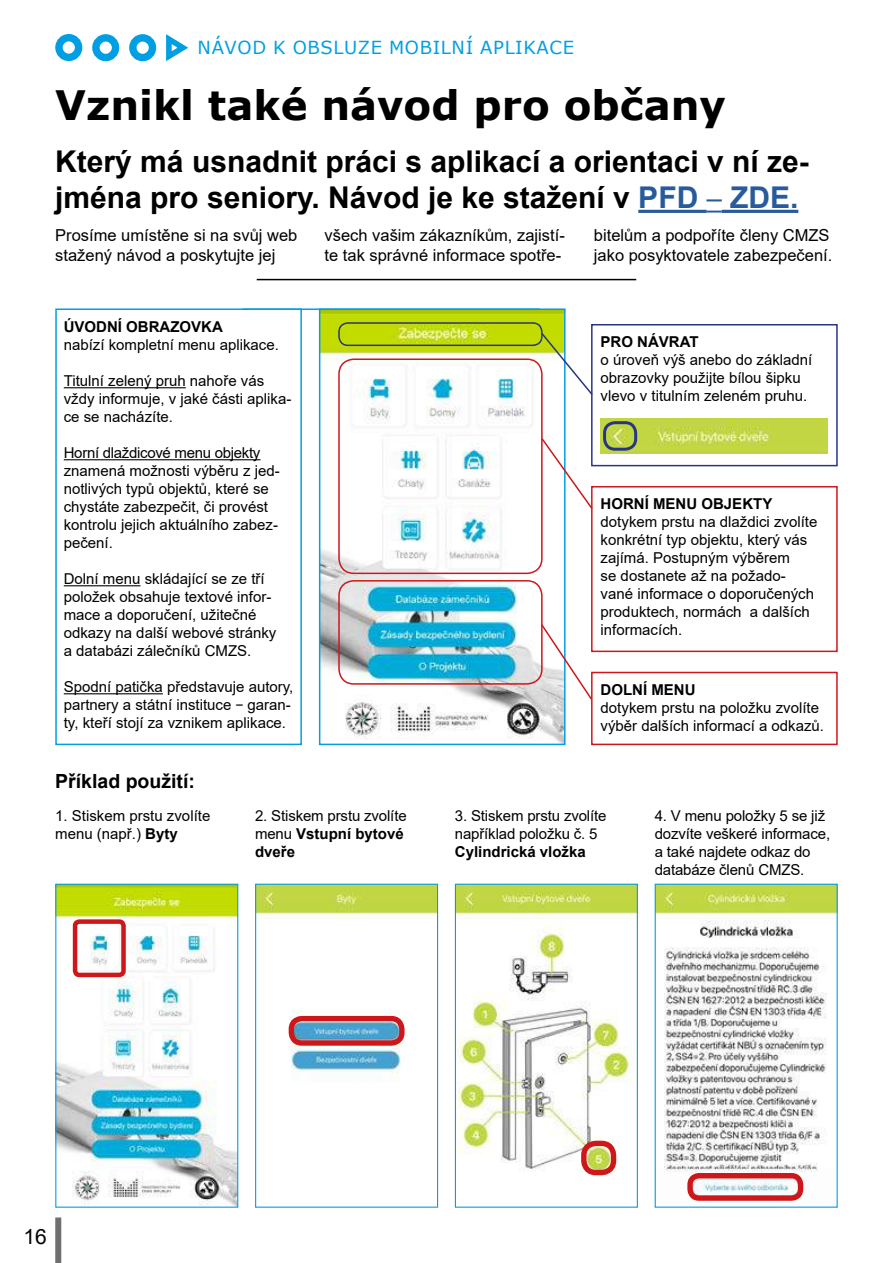
<style>
.page{position:relative;width:893px;height:1263px;background:#fff}
.page>*{position:absolute;margin:0;border:0;box-sizing:border-box;transform-origin:0 0}
.t1{font:700 40.5px "Verdana";color:#000}
.t2{font:700 30px/36px "Arial";color:#000}
.t3{font:21px "Arial";color:#000}
.t4{font:700 19.5px "Arial";color:#000}
.t5{font:18px "Verdana";letter-spacing:.035em;color:#009fe3}
.t6{font:16.5px/19.8px "Arial";color:#000}
.t7{font:15px/18px "Arial";color:#000}
.t8{font:700 15px "Arial";color:#000}
.s1{color:#275b9b}
.s2{font-family:"Calibri";font-weight:400;color:#275b9b}
.s3{font-family:"Myriad Pro";font-weight:600}
.s4{font-weight:700}
</style>
<div class="page">
<div style="left:55px;top:1217px;width:6px;height:46px;background:#706f6f"></div>
<div style="left:55px;top:308px;width:247px;height:437px;border:1px solid #009fe3"></div>
<hr style="left:64px;top:387px;width:122px;height:1px;background:#000">
<hr style="left:64px;top:459px;width:196px;height:1px;background:#000">
<hr style="left:64px;top:585px;width:76px;height:1px;background:#000">
<hr style="left:64px;top:693px;width:99px;height:1px;background:#000">
<hr style="left:242px;top:308px;width:298px;height:2px;background:#009fe3">
<img style="left:321px;top:310px;width:243px;height:433px">
<div style="left:319px;top:308px;width:247px;height:437px;border:1px solid #009fe3"></div>
<div style="left:338px;top:358px;width:205px;height:216px;border:2px solid #cd171a;border-radius:15px"></div>
<svg style="left:540px;top:436px;width:54px;height:75px"></svg>
<div style="left:338px;top:580px;width:205px;height:105px;border:2px solid #cd171a;border-radius:15px"></div>
<svg style="left:540px;top:622px;width:53px;height:79px"></svg>
<div style="left:338px;top:322px;width:205px;height:24px;border:2px solid #283583;border-radius:9px"></div>
<svg style="left:540px;top:331px;width:51px;height:66px"></svg>
<div style="left:591px;top:486px;width:247px;height:166px;border:1px solid #cd171a"></div>
<img style="left:601px;top:418px;width:227px;height:36px">
<div style="left:591px;top:672px;width:247px;height:73px;border:1px solid #cd171a"></div>
<div style="left:591px;top:324px;width:247px;height:142px;border:1px solid #283583"></div>
<div style="left:603px;top:421px;width:34px;height:30px;border:3px solid #283583;border-radius:10px"></div>
<img style="left:257px;top:886px;width:179px;height:193px">
<div style="left:255px;top:884px;width:183px;height:324px;border:1px solid #009fe3"></div>
<div style="left:289px;top:1016px;width:115px;height:30px;border:5px solid #cd171a;border-radius:10px"></div>
<img style="left:457px;top:886px;width:179px;height:290px">
<div style="left:455px;top:884px;width:183px;height:324px;border:1px solid #009fe3"></div>
<div style="left:581px;top:1141px;width:35px;height:34px;border:5px solid #cd171a;border-radius:12px"></div>
<img style="left:657px;top:886px;width:179px;height:309px">
<div style="left:655px;top:884px;width:183px;height:324px;border:1px solid #009fe3"></div>
<div style="left:687px;top:1173px;width:116px;height:28px;border:5px solid #cd171a;border-radius:9px"></div>
<img style="left:57px;top:886px;width:179px;height:320px">
<div style="left:55px;top:884px;width:183px;height:324px;border:1px solid #009fe3"></div>
<div style="left:73px;top:919px;width:53px;height:58px;border:4px solid #cd171a;border-radius:4px"></div>
<div style="left:55px;top:34px;width:27px;height:27px;border:7px solid #009fe3;border-radius:50%"></div>
<div style="left:92px;top:34px;width:27px;height:27px;border:7px solid #009fe3;border-radius:50%"></div>
<div style="left:129px;top:34px;width:27px;height:27px;border:7px solid #009fe3;border-radius:50%"></div>
<svg style="left:166px;top:34px;width:22px;height:27px"></svg>
<hr style="left:638px;top:210px;width:69px;height:3px;background:#275b9b">
<svg style="left:707px;top:211px;width:15px;height:2px"></svg>
<hr style="left:722px;top:210px;width:76px;height:3px;background:#275b9b">
<hr style="left:257px;top:279px;width:379px;height:1px;background:#000">
<p class="t5" style="left:198px;top:35px;width:378px">NÁVOD K OBSLUZE MOBILNÍ APLIKACE</p>
<h1 class="t1" style="left:55px;top:77px;width:672px">Vznikl také návod pro občany</h1>
<h2 class="t2" style="left:55px;top:144px;width:755px">Který má usnadnit práci s aplikací a orientaci v ní ze&shy;jména pro seniory. Návod je ke stažení v <span class="s1">PFD</span> <span class="s2">─</span> <span class="s1">ZDE.</span></h2>
<p class="t6" style="left:55px;top:226px;width:244px">Prosíme umístěne si na svůj web stažený návod a poskytujte jej</p>
<p class="t6" style="left:325px;top:226px;width:242px">všech vašim zákazníkům, zajistí&shy;te tak správné informace spotře-</p>
<p class="t6" style="left:594px;top:226px;width:240px">bitelům a podpoříte členy CMZS jako posyktovatele zabezpečení.</p>
<p class="t8" style="left:64px;top:316px;width:161px">ÚVODNÍ OBRAZOVKA</p>
<p class="t7" style="left:64px;top:336px;width:217px">nabízí kompletní menu aplikace.</p>
<p class="t7" style="left:64px;top:372px;width:229px">Titulní zelený pruh nahoře vás vždy informuje, v jaké části aplika&shy;ce se nacházíte.</p>
<p class="t7" style="left:64px;top:444px;width:217px">Horní dlaždicové menu objekty znamená možnosti výběru z jed&shy;notlivých typů objektů, které se chystáte zabezpečit, či provést kontrolu jejich aktuálního zabez&shy;pečení.</p>
<p class="t7" style="left:64px;top:570px;width:214px">Dolní menu skládající se ze tří položek obsahuje textové infor&shy;mace a doporučení, užitečné odkazy na další webové stránky a databázi zálečníků CMZS.</p>
<p class="t7" style="left:64px;top:678px;width:231px">Spodní patička představuje autory, partnery a státní instituce <span class="s3">–</span> garan&shy;ty, kteří stojí za vznikem aplikace.</p>
<h3 class="t4" style="left:55px;top:767px;width:141px">Příklad použití:</h3>
<p class="t8" style="left:601px;top:331px;width:100px">PRO NÁVRAT</p>
<p class="t7" style="left:601px;top:350px;width:213px">o úroveň výš anebo do základní obrazovky použijte bílou šipku vlevo v titulním zeleném pruhu.</p>
<p class="t8" style="left:601px;top:493px;width:173px">HORNÍ MENU OBJEKTY</p>
<p class="t7" style="left:601px;top:513px;width:218px">dotykem prstu na dlaždici zvolíte konkrétní typ objektu, který vás zajímá. Postupným výběrem<br>se dostanete až na požado&shy;vané informace o doporučených produktech, normách a dalších informacích.</p>
<p class="t8" style="left:601px;top:679px;width:96px">DOLNÍ MENU</p>
<p class="t7" style="left:601px;top:699px;width:225px">dotykem prstu na položku zvolíte výběr dalších informací a odkazů.</p>
<p class="t7" style="left:55px;top:806px;width:157px">1. Stiskem prstu zvolíte menu (např.) <span class="s4">Byty</span></p>
<p class="t7" style="left:255px;top:806px;width:153px">2. Stiskem prstu zvolíte menu <span class="s4">Vstupní bytové dveře</span></p>
<p class="t7" style="left:455px;top:806px;width:153px">3. Stiskem prstu zvolíte například položku č. 5</p>
<p class="t8" style="left:455px;top:841px;width:132px">Cylindrická vložka</p>
<p class="t7" style="left:655px;top:806px;width:177px">4. V menu položky 5 se již dozvíte veškeré informace, a také najdete odkaz do databáze členů CMZS.</p>
<h3 class="t3" style="left:23px;top:1222px;width:25px">16</h3>
</div>
